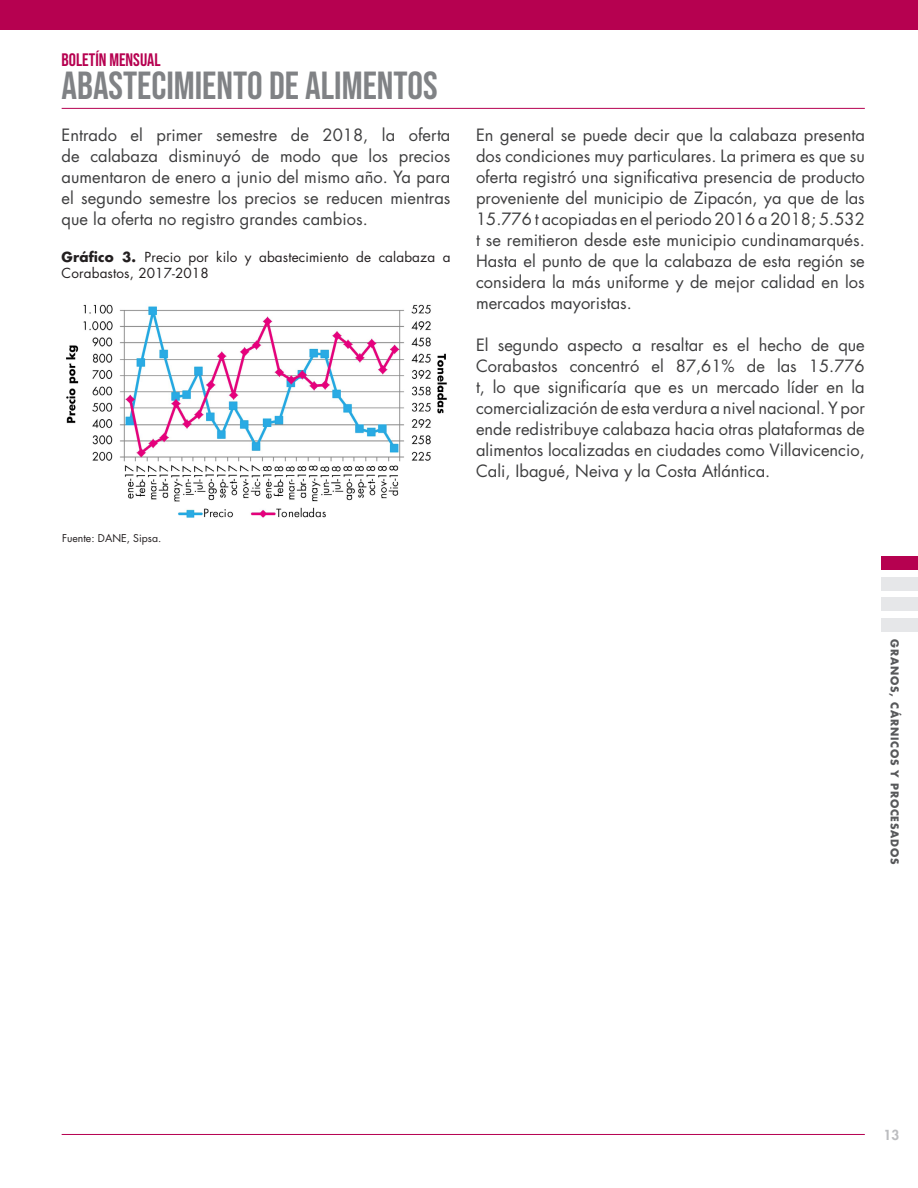
<style>
.page{position:relative;width:918px;height:1188px;background:#fff}
.page>*{position:absolute;margin:0;border:0;box-sizing:border-box;transform-origin:0 0}
.t1{font:39px "Bebas Neue";color:#808285}
.t2{font:18px "Bebas Neue";color:#b60150}
.t3{font:16.5px/21px "Futura Std";color:#3e3e3f;text-align:justify}
.t4{font:13.5px/16.2px "Futura Std";letter-spacing:.01em;color:#231f20}
.t5{font:800 13.5px "Futura Std";color:#bcbdc0}
.t6{font:700 10.5px "Futura Std";letter-spacing:.075em;color:#57585a}
.t7{font:10.5px "Futura Std";color:#231f20}
.s1{font-weight:700}
</style>
<div class="page">
<div style="left:881px;top:618px;width:37px;height:14px;background:#e6e7e9"></div>
<div style="left:881px;top:597px;width:37px;height:14px;background:#e6e7e9"></div>
<div style="left:881px;top:577px;width:37px;height:14px;background:#e6e7e9"></div>
<div style="left:881px;top:556px;width:37px;height:14px;background:#b60150"></div>
<hr style="left:62px;top:1134px;width:803px;height:1px;background:#b60150">
<hr style="left:62px;top:108px;width:803px;height:1px;background:#b60150">
<div style="left:0;top:0;width:918px;height:30px;background:#b60150"></div>
<img style="left:66px;top:304px;width:381px;height:214px">
<p class="t2" style="left:62px;top:49px;width:100px">BOLETÍN MENSUAL</p>
<h1 class="t1" style="left:62px;top:63px;width:378px">ABASTECIMIENTO DE ALIMENTOS</h1>
<p class="t3" style="left:62px;top:125px;width:390px">Entrado el primer semestre de 2018, la oferta de calabaza disminuyó de modo que los precios aumentaron de enero a junio del mismo año. Ya para el segundo semestre los precios se reducen mientras que la oferta no registro grandes cambios.</p>
<p class="t3" style="left:476px;top:125px;width:390px">En general se puede decir que la calabaza presenta dos condiciones muy particulares. La primera es que su oferta registró una significativa presencia de producto proveniente del municipio de Zipacón, ya que de las 15.776 t acopiadas en el periodo 2016 a 2018; 5.532 t se remitieron desde este municipio cundinamarqués.<br>Hasta el punto de que la calabaza de esta región se considera la más uniforme y de mejor calidad en los mercados mayoristas.</p>
<p class="t3" style="left:476px;top:335px;width:390px">El segundo aspecto a resaltar es el hecho de que Corabastos concentró el 87,61% de las 15.776 t, lo que significaría que es un mercado líder en la comercialización de esta verdura a nivel nacional. Y por ende redistribuye calabaza hacia otras plataformas de alimentos localizadas en ciudades como Villavicencio, Cali, Ibagué, Neiva y la Costa Atlántica.</p>
<p class="t4" style="left:62px;top:249px;width:390px"><span class="s1">Gráfico 3.</span> Precio por kilo y abastecimiento de calabaza a<br>Corabastos, 2017-2018</p>
<p class="t7" style="left:62px;top:531px;width:101px">Fuente: DANE, Sipsa.</p>
<p class="t6" style="left:902px;top:639px;width:227px;rotate:90deg">GRANOS, CÁRNICOS Y PROCESADOS</p>
<p class="t5" style="left:884px;top:1127px;width:17px">13</p>
</div>
